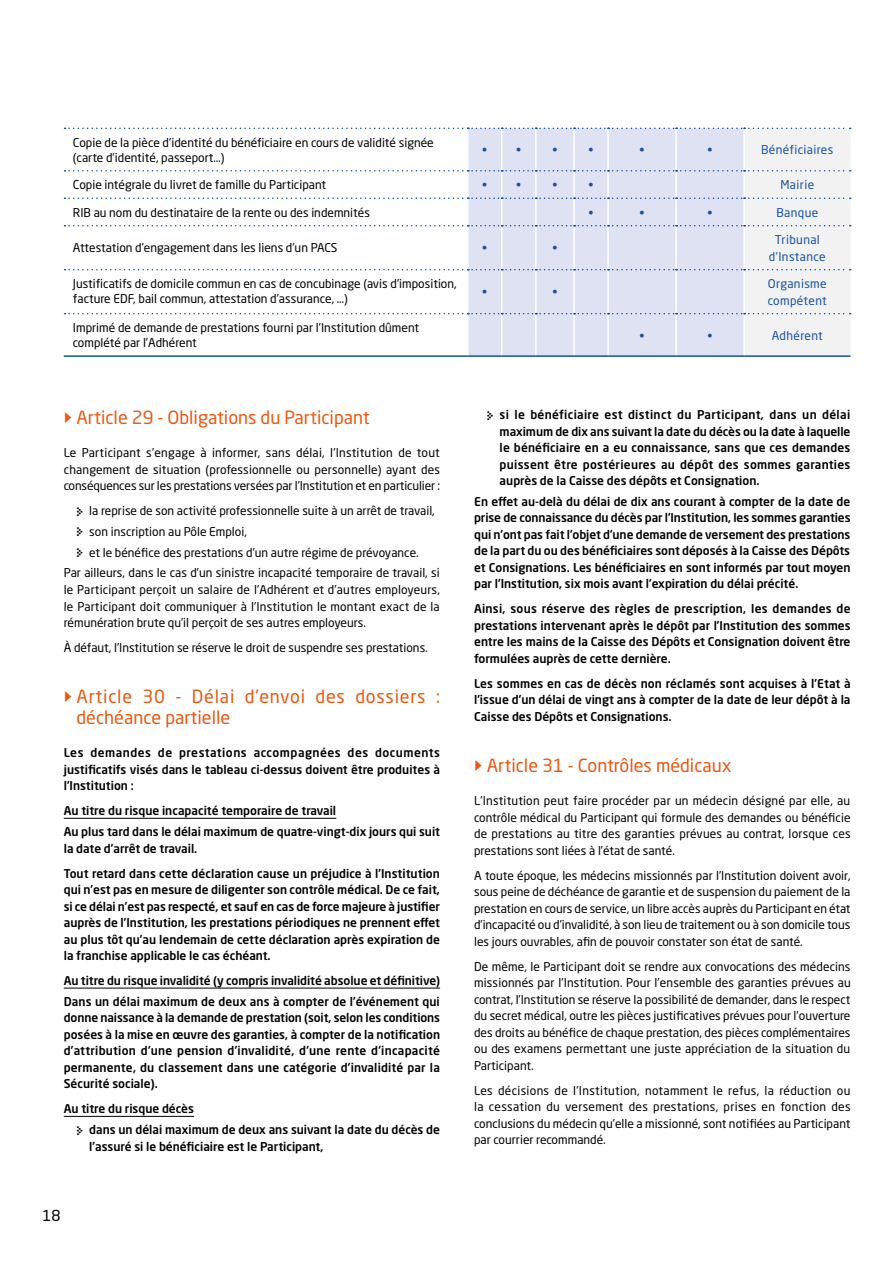
<style>
.page{position:relative;width:893px;height:1263px;background:#fff}
.page>*{position:absolute;margin:0;border:0;box-sizing:border-box;transform-origin:0 0}
.t1{font:18px "Neo Sans Std";color:#ea5810}
.t2{font:18px/21px "Neo Sans Std";letter-spacing:.04em;color:#ea5810}
.t3{font:15px "Neo Sans Std";color:#000}
.t4{font:12px/16.5px "Neo Sans Std";color:#000;text-align:justify}
.t5{font:500 12px/16.5px "Neo Sans Std";color:#000;text-align:justify}
.t6{font:12px/16.5px "Neo Sans Std";letter-spacing:.03em;color:#1652a1;text-align:center}
.s1{font-family:"Simple Direction Arrows"}
.s2{font-family:"Simple Direction Arrows";font-size:15px}
.s3{font-family:"Simple Direction Arrows";font-weight:400;font-size:15px}
</style>
<div class="page">
<hr style="left:64px;top:818px;width:272px;height:1px;background:#000">
<hr style="left:64px;top:988px;width:376px;height:1px;background:#000">
<hr style="left:64px;top:1116px;width:130px;height:1px;background:#000">
<hr style="left:64px;top:355px;width:404px;height:2px;background:#1652a1">
<hr style="left:468px;top:355px;width:34px;height:2px;background:#1652a1">
<hr style="left:502px;top:355px;width:34px;height:2px;background:#1652a1">
<hr style="left:536px;top:355px;width:38px;height:2px;background:#1652a1">
<hr style="left:574px;top:355px;width:34px;height:2px;background:#1652a1">
<hr style="left:608px;top:355px;width:68px;height:2px;background:#1652a1">
<hr style="left:676px;top:355px;width:68px;height:2px;background:#1652a1">
<svg style="left:65px;top:128px;width:786px;height:228px"></svg>
<hr style="left:744px;top:355px;width:106px;height:2px;background:#1652a1">
<p class="t4" style="left:73px;top:135px;width:362px;line-height:15px">Copie de la pièce d’identité du bénéficiaire en cours de validité signée (carte d’identité, passeport…)</p>
<p class="t6" style="left:482px;top:141px;width:7px">•</p>
<p class="t6" style="left:516px;top:141px;width:7px">•</p>
<p class="t6" style="left:552px;top:141px;width:7px">•</p>
<p class="t6" style="left:589px;top:141px;width:7px">•</p>
<p class="t6" style="left:640px;top:141px;width:7px">•</p>
<p class="t6" style="left:708px;top:141px;width:7px">•</p>
<p class="t6" style="left:761px;top:141px;width:74px">Bénéficiaires</p>
<p class="t4" style="left:73px;top:176px;width:255px">Copie intégrale du livret de famille du Participant</p>
<p class="t6" style="left:482px;top:176px;width:7px">•</p>
<p class="t6" style="left:516px;top:176px;width:7px">•</p>
<p class="t6" style="left:552px;top:176px;width:7px">•</p>
<p class="t6" style="left:589px;top:176px;width:7px">•</p>
<p class="t6" style="left:780px;top:176px;width:35px">Mairie</p>
<p class="t4" style="left:73px;top:204px;width:299px">RIB au nom du destinataire de la rente ou des indemnités</p>
<p class="t6" style="left:589px;top:204px;width:7px">•</p>
<p class="t6" style="left:640px;top:204px;width:7px">•</p>
<p class="t6" style="left:708px;top:204px;width:7px">•</p>
<p class="t6" style="left:776px;top:204px;width:43px">Banque</p>
<p class="t4" style="left:73px;top:239px;width:266px">Attestation d’engagement dans les liens d’un PACS</p>
<p class="t6" style="left:482px;top:239px;width:7px">•</p>
<p class="t6" style="left:552px;top:239px;width:7px">•</p>
<p class="t6" style="left:769px;top:231px;width:58px">Tribunal d’Instance</p>
<p class="t4" style="left:73px;top:276px;width:385px;line-height:15px">Justificatifs de domicile commun en cas de concubinage (avis d’imposition, facture EDF, bail commun, attestation d’assurance, …)</p>
<p class="t6" style="left:482px;top:283px;width:7px">•</p>
<p class="t6" style="left:552px;top:283px;width:7px">•</p>
<p class="t6" style="left:768px;top:275px;width:60px;text-align:left">Organisme compétent</p>
<p class="t4" style="left:73px;top:320px;width:348px;line-height:15px">Imprimé de demande de prestations fourni par l’Institution dûment complété par l’Adhérent</p>
<p class="t6" style="left:640px;top:327px;width:7px">•</p>
<p class="t6" style="left:708px;top:327px;width:7px">•</p>
<p class="t6" style="left:772px;top:327px;width:53px">Adhérent</p>
<h1 class="t1" style="left:64px;top:406px;width:307px"><span class="s1">g</span> Article 29 - Obligations du Participant</h1>
<p class="t4" style="left:64px;top:444px;width:378px">Le Participant s’engage à informer, sans délai, l’Institution de tout changement de situation (professionnelle ou personnelle) ayant des conséquences sur les prestations versées par l’Institution et en particulier :</p>
<p class="t4" style="left:77px;top:502px;width:360px"><span class="s2">w</span> la reprise de son activité professionnelle suite à un arrêt de travail,</p>
<p class="t4" style="left:77px;top:523px;width:172px"><span class="s2">w</span> son inscription au Pôle Emploi,</p>
<p class="t4" style="left:77px;top:544px;width:344px"><span class="s2">w</span> et le bénéfice des prestations d’un autre régime de prévoyance.</p>
<p class="t4" style="left:64px;top:565px;width:377px">Par ailleurs, dans le cas d’un sinistre incapacité temporaire de travail, si</p>
<p class="t4" style="left:64px;top:581px;width:378px">le Participant perçoit un salaire de l’Adhérent et d’autres employeurs, le Participant doit communiquer à l’Institution le montant exact de la rémunération brute qu’il perçoit de ses autres employeurs.</p>
<p class="t4" style="left:64px;top:639px;width:366px">À défaut, l’Institution se réserve le droit de suspendre ses prestations.</p>
<h1 class="t2" style="left:77px;top:685px;width:365px;text-indent:-13px"><span class="s1">g</span> Article 30 - Délai d’envoi des dossiers : déchéance partielle</h1>
<p class="t5" style="left:64px;top:744px;width:378px">Les demandes de prestations accompagnées des documents justificatifs visés dans le tableau ci-dessus doivent être produites à l’Institution :</p>
<p class="t5" style="left:64px;top:800px;width:378px;line-height:20.7px">Au titre du risque incapacité temporaire de travail<br>Au plus tard dans le délai maximum de quatre-vingt-dix jours qui suit</p>
<p class="t5" style="left:64px;top:835px;width:378px;line-height:25px">la date d’arrêt de travail.<br>Tout retard dans cette déclaration cause un préjudice à l’Institution</p>
<p class="t5" style="left:64px;top:881px;width:378px">qui n’est pas en mesure de diligenter son contrôle médical. De ce fait, si ce délai n’est pas respecté, et sauf en cas de force majeure à justifier auprès de l’Institution, les prestations périodiques ne prennent effet au plus tôt qu’au lendemain de cette déclaration après expiration de la franchise applicable le cas échéant.</p>
<p class="t5" style="left:64px;top:970px;width:378px;line-height:20.7px">Au titre du risque invalidité (y compris invalidité absolue et définitive)<br>Dans un délai maximum de deux ans à compter de l’événement qui</p>
<p class="t5" style="left:64px;top:1009px;width:378px">donne naissance à la demande de prestation (soit, selon les conditions posées à la mise en œuvre des garanties, à compter de la notification d’attribution d’une pension d’invalidité, d’une rente d’incapacité permanente, du classement dans une catégorie d’invalidité par la Sécurité sociale).</p>
<p class="t5" style="left:77px;top:1098px;width:365px;line-height:20.7px;text-indent:-13px">Au titre du risque décès<br><span class="s3">w</span> dans un délai maximum de deux ans suivant la date du décès de</p>
<p class="t5" style="left:89px;top:1138px;width:236px">l’assuré si le bénéficiaire est le Participant,</p>
<p class="t3" style="left:43px;top:1206px;width:20px">18</p>
<p class="t5" style="left:500px;top:406px;width:352px;text-indent:-13px"><span class="s3">w</span> si le bénéficiaire est distinct du Participant, dans un délai maximum de dix ans suivant la date du décès ou la date à laquelle le bénéficiaire en a eu connaissance, sans que ces demandes puissent être postérieures au dépôt des sommes garanties auprès de la Caisse des dépôts et Consignation.</p>
<p class="t5" style="left:474px;top:493px;width:378px">En effet au-delà du délai de dix ans courant à compter de la date de prise de connaissance du décès par l’Institution, les sommes garanties qui n’ont pas fait l’objet d’une demande de versement des prestations de la part du ou des bénéficiaires sont déposés à la Caisse des Dépôts et Consignations. Les bénéficiaires en sont informés par tout moyen par l’Institution, six mois avant l’expiration du délai précité.</p>
<p class="t5" style="left:474px;top:600px;width:378px">Ainsi, sous réserve des règles de prescription, les demandes de prestations intervenant après le dépôt par l’Institution des sommes entre les mains de la Caisse des Dépôts et Consignation doivent être formulées auprès de cette dernière.</p>
<p class="t5" style="left:474px;top:675px;width:378px">Les sommes en cas de décès non réclamés sont acquises à l’Etat à l’issue d’un délai de vingt ans à compter de la date de leur dépôt à la Caisse des Dépôts et Consignations.</p>
<h1 class="t1" style="left:474px;top:754px;width:259px"><span class="s1">g</span> Article 31 - Contrôles médicaux</h1>
<p class="t4" style="left:474px;top:792px;width:378px">L’Institution peut faire procéder par un médecin désigné par elle, au contrôle médical du Participant qui formule des demandes ou bénéficie de prestations au titre des garanties prévues au contrat, lorsque ces prestations sont liées à l’état de santé.</p>
<p class="t4" style="left:474px;top:867px;width:378px">A toute époque, les médecins missionnés par l’Institution doivent avoir, sous peine de déchéance de garantie et de suspension du paiement de la prestation en cours de service, un libre accès auprès du Participant en état d’incapacité ou d’invalidité, à son lieu de traitement ou à son domicile tous les jours ouvrables, afin de pouvoir constater son état de santé.</p>
<p class="t4" style="left:474px;top:958px;width:378px">De même, le Participant doit se rendre aux convocations des médecins missionnés par l’Institution. Pour l’ensemble des garanties prévues au contrat, l’Institution se réserve la possibilité de demander, dans le respect du secret médical, outre les pièces justificatives prévues pour l’ouverture des droits au bénéfice de chaque prestation, des pièces complémentaires ou des examens permettant une juste appréciation de la situation du Participant.</p>
<p class="t4" style="left:474px;top:1082px;width:378px">Les décisions de l’Institution, notamment le refus, la réduction ou la cessation du versement des prestations, prises en fonction des conclusions du médecin qu’elle a missionné, sont notifiées au Participant par courrier recommandé.</p>
</div>
